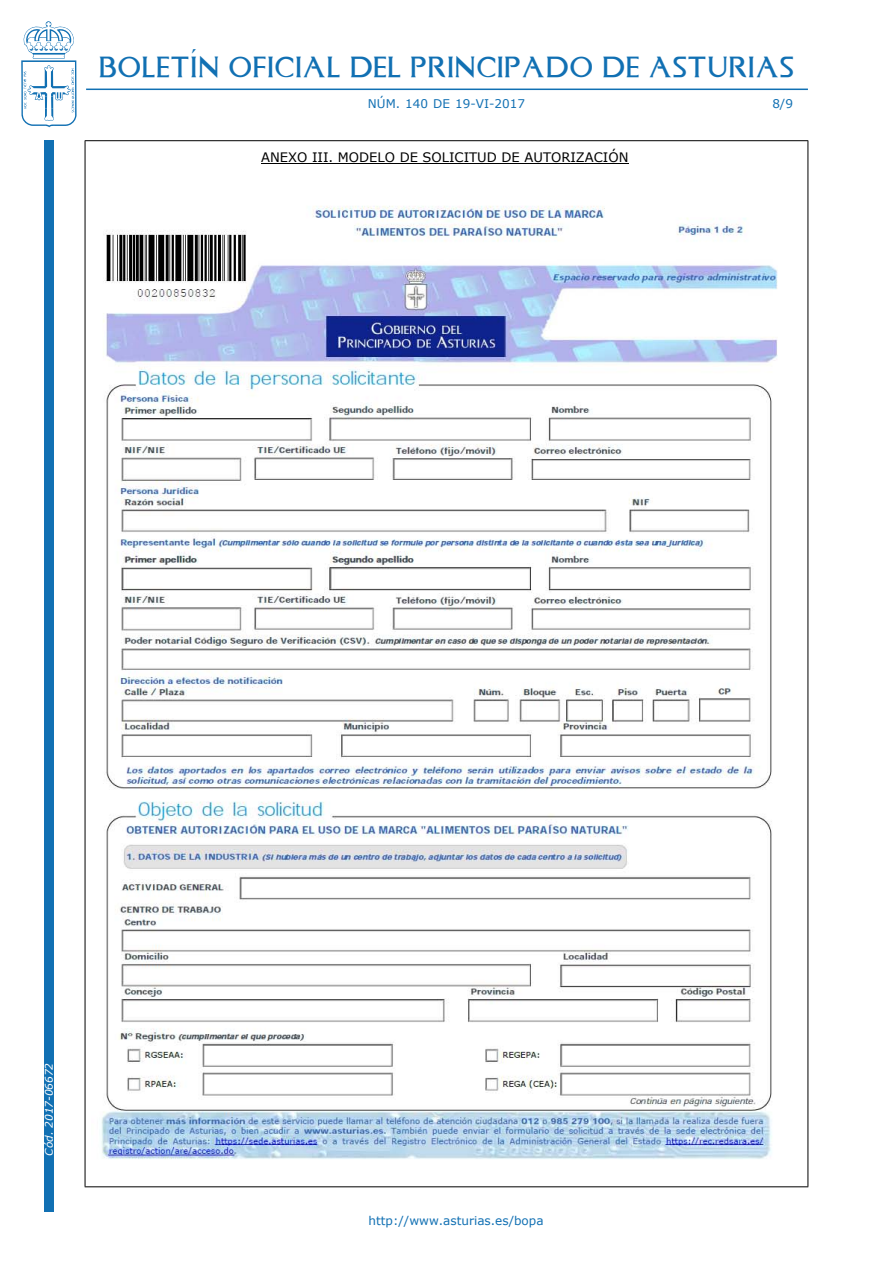
<style>
.page{position:relative;width:893px;height:1263px;background:#fff}
.page>*{position:absolute;margin:0;border:0;box-sizing:border-box;transform-origin:0 0}
.t1{font:24px "Asturica";letter-spacing:.05em;color:#1170b3}
.t2{font:13.05px "Verdana";color:#000}
.t3{font:12px "Verdana";color:#1170b3}
.t4{font:italic 10.5px "Verdana";color:#fff}
</style>
<div class="page">
<div style="left:44px;top:140px;width:10px;height:1072px;background:#1170b3"></div>
<svg style="left:21px;top:21px;width:56px;height:106px"></svg>
<hr style="left:86px;top:89px;width:722px;height:1px;background:#1170b3">
<hr style="left:85px;top:140px;width:723px;height:1px;background:#000">
<hr style="left:85px;top:1186px;width:723px;height:1px;background:#000">
<hr style="left:85px;top:141px;width:1px;height:1045px;background:#000">
<hr style="left:807px;top:141px;width:1px;height:1045px;background:#000">
<hr style="left:261px;top:163px;width:367px;height:1px;background:#000">
<img style="left:101px;top:206px;width:677px;height:953px">
<h1 class="t1" style="left:99px;top:49px;width:696px">BOLETÍN OFICIAL DEL PRINCIPADO DE ASTURIAS</h1>
<p class="t3" style="left:368px;top:96px;width:159px">NÚM. 140 DE 19-VI-2017</p>
<p class="t3" style="left:772px;top:96px;width:22px">8/9</p>
<p class="t2" style="left:261px;top:149px;width:369px">ANEXO III. MODELO DE SOLICITUD DE AUTORIZACIÓN</p>
<p class="t4" style="left:42px;top:1155px;width:94px;rotate:-90deg">Cód. 2017-06672</p>
<p class="t3" style="left:369px;top:1213px;width:177px">HTTP://WWW.ASTURIAS.ES/BOPA</p>
</div>
